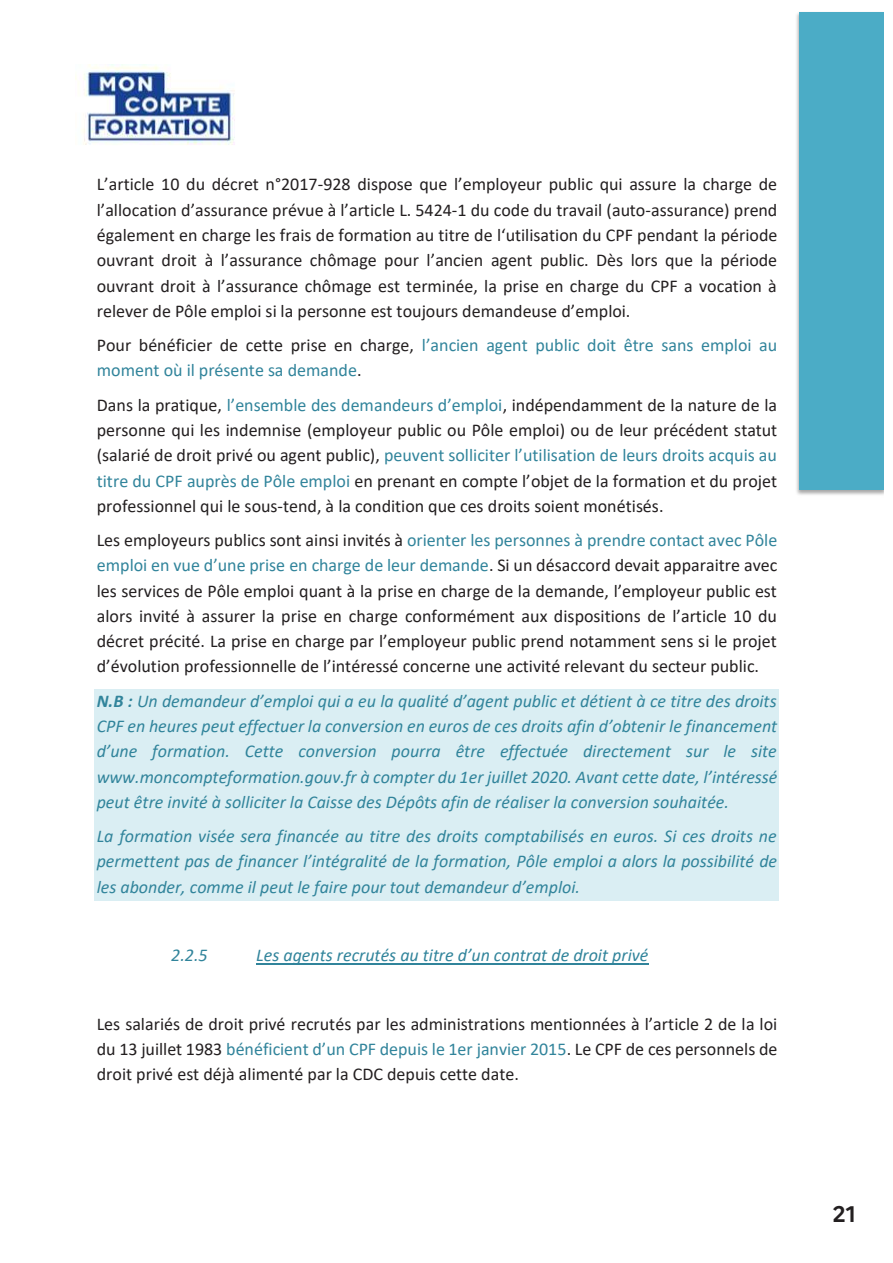
<style>
.page{position:relative;width:893px;height:1263px;background:#fff}
.page>*{position:absolute;margin:0;border:0;box-sizing:border-box;transform-origin:0 0}
.t1{font:700 22.5px "Marianne";color:#231f20}
.t2{font:18px/25.2px "Calibri";color:#231f20;text-align:justify}
.t3{font:italic 18px/25.2px "Calibri";color:#31849b;text-align:justify}
.t4{font:18px/25.2px "Calibri";color:#31849b}
.s1{color:#231f20}
.s2{color:#31849b}
.s3{font-weight:700}
</style>
<div class="page">
<img style="left:75px;top:65px;width:160px;height:80px">
<div style="left:95px;top:690px;width:684px;height:25px;background:#daeef3"></div>
<div style="left:95px;top:715px;width:684px;height:25px;background:#daeef3"></div>
<div style="left:95px;top:740px;width:684px;height:25px;background:#daeef3"></div>
<div style="left:95px;top:765px;width:684px;height:26px;background:#daeef3"></div>
<div style="left:95px;top:791px;width:684px;height:25px;background:#daeef3"></div>
<div style="left:95px;top:816px;width:684px;height:34px;background:#daeef3"></div>
<div style="left:95px;top:850px;width:684px;height:25px;background:#daeef3"></div>
<div style="left:95px;top:875px;width:684px;height:26px;background:#daeef3"></div>
<hr style="left:256px;top:963px;width:393px;height:1px;background:#31849b">
<img style="left:796px;top:13px;width:87px;height:482px">
<div style="left:799px;top:12px;width:84px;height:478px;background:#4bacc6"></div>
<p class="t2" style="left:97px;top:171px;width:682px">L’article 10 du décret n°2017-928 dispose que l’employeur public qui assure la charge de l’allocation d’assurance prévue à l’article L. 5424-1 du code du travail (auto-assurance) prend également en charge les frais de formation au titre de l‘utilisation du CPF pendant la période ouvrant droit à l’assurance chômage pour l’ancien agent public. Dès lors que la période ouvrant droit à l’assurance chômage est terminée, la prise en charge du CPF a vocation à relever de Pôle emploi si la personne est toujours demandeuse d’emploi.</p>
<p class="t4" style="left:97px;top:332px;width:682px"><span class="s1">Pour bénéficier de cette prise en charge,</span> l’ancien agent public doit être sans emploi au moment où il présente sa demande<span class="s1">.</span></p>
<p class="t2" style="left:97px;top:392px;width:682px">Dans la pratique, <span class="s2">l’ensemble des demandeurs d’emploi</span>, indépendamment de la nature de la personne qui les indemnise (employeur public ou Pôle emploi) ou de leur précédent statut (salarié de droit privé ou agent public), <span class="s2">peuvent solliciter l’utilisation de leurs droits acquis au titre du CPF auprès de Pôle emploi</span> en prenant en compte l’objet de la formation et du projet professionnel qui le sous-tend, à la condition que ces droits soient monétisés.</p>
<p class="t2" style="left:97px;top:527px;width:682px">Les employeurs publics sont ainsi invités à <span class="s2">orienter les personnes à prendre contact avec Pôle emploi en vue d’une prise en charge de leur demande</span>. Si un désaccord devait apparaitre avec les services de Pôle emploi quant à la prise en charge de la demande, l’employeur public est alors invité à assurer la prise en charge conformément aux dispositions de l’article 10 du décret précité. La prise en charge par l’employeur public prend notamment sens si le projet d’évolution professionnelle de l’intéressé concerne une activité relevant du secteur public.</p>
<p class="t3" style="left:97px;top:687px;width:682px"><span class="s3">N.B :</span> Un demandeur d’emploi qui a eu la qualité d’agent public et détient à ce titre des droits CPF en heures peut effectuer la conversion en euros de ces droits afin d’obtenir le financement d’une formation. Cette conversion pourra être effectuée directement sur le site www.moncompteformation.gouv.fr à compter du 1er juillet 2020. Avant cette date, l’intéressé peut être invité à solliciter la Caisse des Dépôts afin de réaliser la conversion souhaitée.</p>
<p class="t3" style="left:97px;top:823px;width:682px">La formation visée sera financée au titre des droits comptabilisés en euros. Si ces droits ne permettent pas de financer l’intégralité de la formation, Pôle emploi a alors la possibilité de les abonder, comme il peut le faire pour tout demandeur d’emploi.</p>
<p class="t3" style="left:171px;top:942px;width:38px">2.2.5</p>
<p class="t3" style="left:256px;top:942px;width:394px">Les agents recrutés au titre d’un contrat de droit privé</p>
<p class="t2" style="left:97px;top:1011px;width:682px">Les salariés de droit privé recrutés par les administrations mentionnées à l’article 2 de la loi du 13 juillet 1983 <span class="s2">bénéficient d’un CPF depuis le 1er janvier 2015</span>. Le CPF de ces personnels de droit privé est déjà alimenté par la CDC depuis cette date.</p>
<p class="t1" style="left:833px;top:1200px;width:25px">21</p>
</div>
